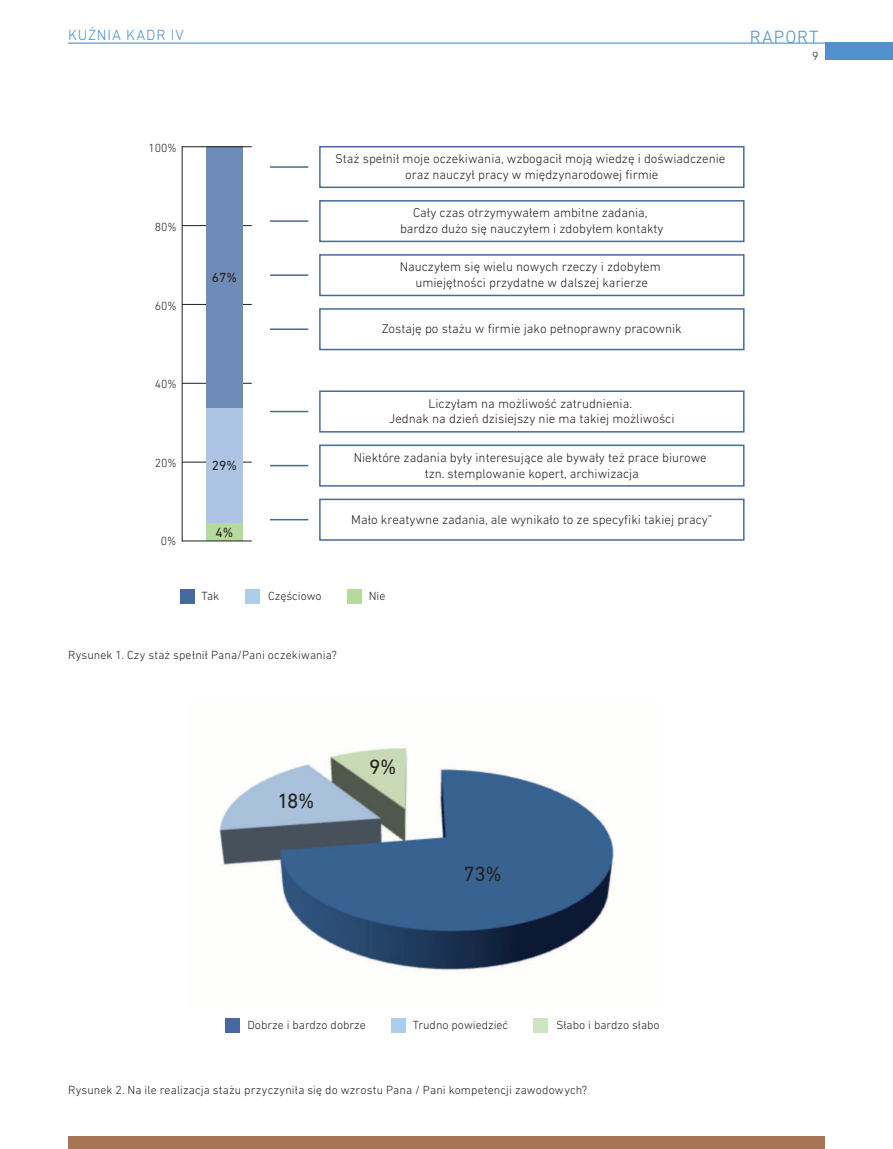
<style>
.page{position:relative;width:893px;height:1149px;background:#fff}
.page>*{position:absolute;margin:0;border:0;box-sizing:border-box;transform-origin:0 0}
.t1{font:21px "DIN Next LT Pro";color:#231f20}
.t2{font:300 18px "DIN Next LT Pro";letter-spacing:.055em;color:#5090cc}
.t3{font:300 15px "DIN Next LT Pro";letter-spacing:.055em;color:#5090cc}
.t4{font:13.5px "DIN Next LT Pro";color:#231f20}
.t5{font:300 13.05px/15.6px "DIN Next LT Pro";color:#231f20;text-align:center}
.t6{font:300 12px "DIN Next LT Pro";letter-spacing:.005em;color:#231f20}
</style>
<div class="page">
<hr style="left:68px;top:43px;width:825px;height:1px;background:#5090cc">
<div style="left:825px;top:43px;width:68px;height:17px;background:#5090cc"></div>
<div style="left:68px;top:1135px;width:757px;height:13px;background:#a57556"></div>
<hr style="left:182px;top:225px;width:70px;height:1px;background:#231f20">
<hr style="left:182px;top:304px;width:70px;height:1px;background:#231f20">
<hr style="left:182px;top:383px;width:70px;height:1px;background:#231f20">
<hr style="left:182px;top:461px;width:70px;height:1px;background:#231f20">
<div style="left:206px;top:407px;width:37px;height:116px;background:#adc4e5"></div>
<div style="left:206px;top:147px;width:37px;height:260px;background:#6f8bb7"></div>
<div style="left:206px;top:523px;width:37px;height:18px;background:#b6da9b"></div>
<div style="left:180px;top:588px;width:14px;height:15px;background:#466aa0"></div>
<div style="left:347px;top:588px;width:14px;height:15px;background:#b6da9b"></div>
<div style="left:245px;top:588px;width:14px;height:15px;background:#accdeb"></div>
<div style="left:319px;top:146px;width:426px;height:42px;border:2px solid #466aa0"></div>
<hr style="left:270px;top:166px;width:38px;height:2px;background:#466aa0">
<div style="left:319px;top:308px;width:426px;height:42px;border:2px solid #466aa0"></div>
<hr style="left:270px;top:328px;width:38px;height:2px;background:#466aa0">
<div style="left:319px;top:254px;width:426px;height:42px;border:2px solid #466aa0"></div>
<hr style="left:270px;top:274px;width:38px;height:2px;background:#466aa0">
<div style="left:319px;top:200px;width:426px;height:42px;border:2px solid #466aa0"></div>
<hr style="left:270px;top:220px;width:38px;height:2px;background:#466aa0">
<div style="left:319px;top:390px;width:426px;height:42px;border:2px solid #466aa0"></div>
<hr style="left:270px;top:410px;width:38px;height:2px;background:#466aa0">
<div style="left:319px;top:498px;width:426px;height:42px;border:2px solid #466aa0"></div>
<hr style="left:270px;top:518px;width:38px;height:2px;background:#466aa0">
<div style="left:319px;top:444px;width:426px;height:42px;border:2px solid #466aa0"></div>
<hr style="left:270px;top:464px;width:38px;height:2px;background:#466aa0">
<img style="left:219px;top:748px;width:395px;height:222px">
<div style="left:226px;top:1017px;width:14px;height:15px;background:#466aa0"></div>
<div style="left:533px;top:1017px;width:15px;height:15px;background:#cde5c1"></div>
<div style="left:391px;top:1017px;width:15px;height:15px;background:#accdeb"></div>
<p class="t3" style="left:68px;top:27px;width:117px">KUŹNIA KADR IV</p>
<h2 class="t2" style="left:750px;top:26px;width:70px">RAPORT</h2>
<p class="t6" style="left:812px;top:49px;width:8px">9</p>
<p class="t6" style="left:148px;top:141px;width:30px">100%</p>
<p class="t6" style="left:155px;top:220px;width:24px">80%</p>
<p class="t6" style="left:155px;top:298px;width:24px">60%</p>
<p class="t6" style="left:155px;top:377px;width:24px">40%</p>
<p class="t6" style="left:155px;top:455px;width:24px">20%</p>
<p class="t6" style="left:161px;top:534px;width:17px">0%</p>
<p class="t5" style="left:335px;top:151px;width:392px">Staż spełnił moje oczekiwania, wzbogacił moją wiedzę i doświadczenie oraz nauczył pracy w międzynarodowej firmie</p>
<p class="t4" style="left:212px;top:269px;width:27px">67%</p>
<p class="t4" style="left:212px;top:457px;width:27px">29%</p>
<p class="t4" style="left:215px;top:524px;width:19px">4%</p>
<p class="t5" style="left:400px;top:205px;width:265px">Cały czas otrzymywałem ambitne zadania, bardzo dużo się nauczyłem i zdobyłem kontakty</p>
<p class="t5" style="left:400px;top:259px;width:262px">Nauczyłem się wielu nowych rzeczy i zdobyłem umiejętności przydatne w dalszej karierze</p>
<p class="t5" style="left:382px;top:321px;width:301px">Zostaję po stażu w firmie jako pełnoprawny pracownik</p>
<p class="t5" style="left:389px;top:395px;width:287px">Liczyłam na możliwość zatrudnienia.<br>Jednak na dzień dzisiejszy nie ma takiej możliwości</p>
<p class="t5" style="left:354px;top:449px;width:355px">Niektóre zadania były interesujące ale bywały też prace biurowe tzn. stemplowanie kopert, archiwizacja</p>
<p class="t5" style="left:351px;top:511px;width:363px">Mało kreatywne zadania, ale wynikało to ze specyfiki takiej pracy”</p>
<p class="t6" style="left:202px;top:589px;width:19px">Tak</p>
<p class="t6" style="left:268px;top:589px;width:55px">Częściowo</p>
<p class="t6" style="left:369px;top:589px;width:18px">Nie</p>
<p class="t6" style="left:68px;top:648px;width:270px">Rysunek 1. Czy staż spełnił Pana/Pani oczekiwania?</p>
<h1 class="t1" style="left:277px;top:788px;width:39px">18%</h1>
<h1 class="t1" style="left:369px;top:754px;width:29px">9%</h1>
<h1 class="t1" style="left:463px;top:861px;width:40px">73%</h1>
<p class="t6" style="left:247px;top:1017px;width:120px">Dobrze i bardzo dobrze</p>
<p class="t6" style="left:413px;top:1017px;width:97px">Trudno powiedzieć</p>
<p class="t6" style="left:556px;top:1017px;width:105px">Słabo i bardzo słabo</p>
<p class="t6" style="left:68px;top:1082px;width:521px">Rysunek 2. Na ile realizacja stażu przyczyniła się do wzrostu Pana / Pani kompetencji zawodowych?</p>
</div>
